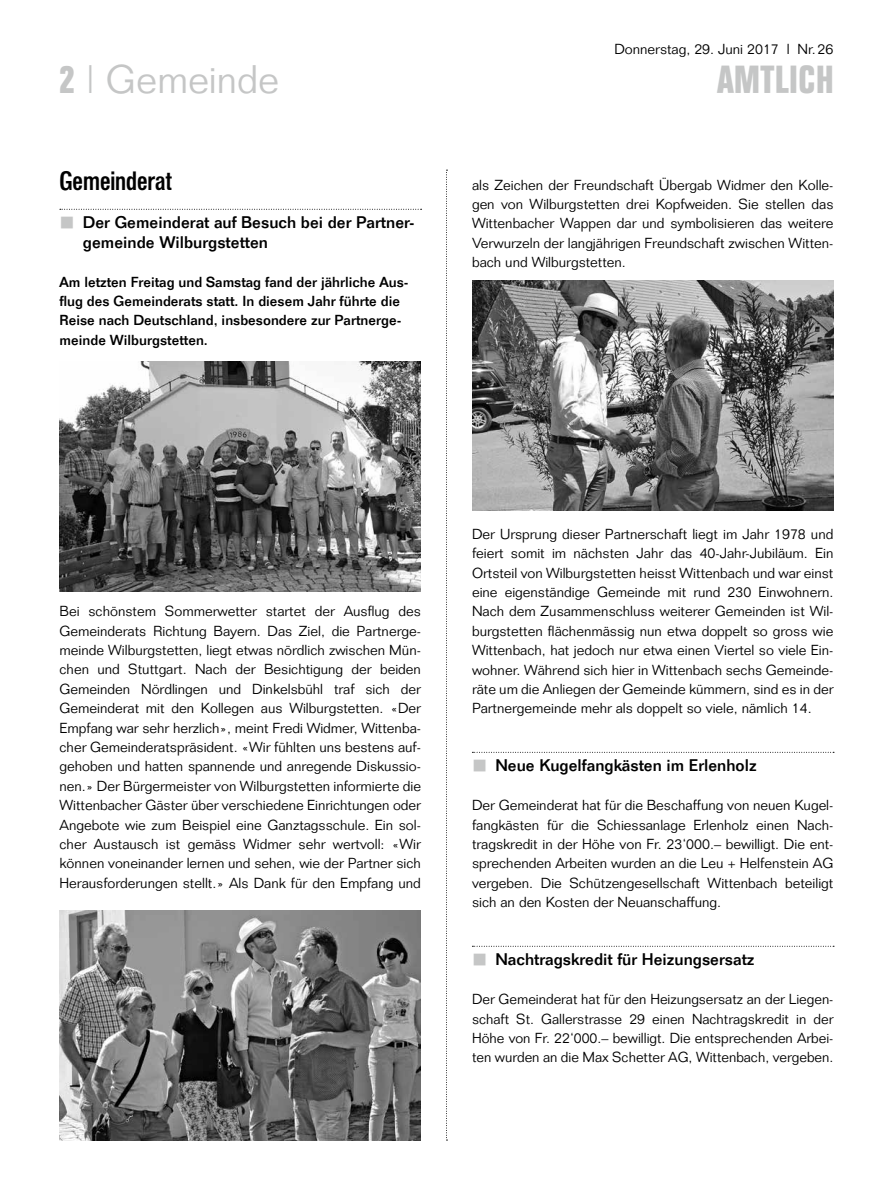
<style>
.page{position:relative;width:893px;height:1191px;background:#fff}
.page>*{position:absolute;margin:0;border:0;box-sizing:border-box;transform-origin:0 0}
.t1{font:300 39px "Folio";color:#c5c6c6}
.t2{font:700 39px "Folio Condensed BQ";letter-spacing:.025em;color:#c5c6c6}
.t3{font:500 26.25px "Folio Condensed BQ";color:#000}
.t4{font:500 16.5px/19.4px "Folio";color:#000}
.t5{font:300 14.25px/19.4px "Folio";color:#000;text-align:justify}
.t6{font:500 14.25px/19.4px "Folio";color:#000}
.s1{font-family:"Folio Condensed BQ";font-weight:700}
</style>
<div class="page">
<svg style="left:472px;top:752px;width:362px;height:1px"></svg>
<svg style="left:472px;top:946px;width:362px;height:1px"></svg>
<svg style="left:60px;top:209px;width:362px;height:1px"></svg>
<svg style="left:446px;top:170px;width:1px;height:970px"></svg>
<img style="left:60px;top:361px;width:361px;height:230px">
<img style="left:472px;top:281px;width:361px;height:229px">
<img style="left:60px;top:910px;width:361px;height:230px">
<h1 class="t1" style="left:60px;top:56px;width:221px"><span class="s1">2</span> | Gemeinde</h1>
<h2 class="t3" style="left:60px;top:166px;width:114px">Gemeinderat</h2>
<p class="t4" style="left:83px;top:213px;width:333px">Der Gemeinderat auf Besuch bei der Partner&shy;gemeinde Wilburgstetten</p>
<p class="t6" style="left:60px;top:272px;width:350px">Am letzten Freitag und Samstag fand der jährliche Aus&shy;flug des Gemeinderats statt. In diesem Jahr führte die Reise nach Deutschland, insbesondere zur Partnerge&shy;meinde Wilburgstetten.</p>
<p class="t5" style="left:614px;top:39px;width:221px">Donnerstag, 29. Juni 2017 l Nr.26</p>
<h1 class="t2" style="left:717px;top:58px;width:118px">AMTLICH</h1>
<p class="t5" style="left:472px;top:175px;width:363px">als Zeichen der Freundschaft Übergab Widmer den Kolle&shy;gen von Wilburgstetten drei Kopfweiden. Sie stellen das Wittenbacher Wappen dar und symbolisieren das weitere Verwurzeln der langjährigen Freundschaft zwischen Witten&shy;bach und Wilburgstetten.</p>
<p class="t5" style="left:60px;top:601px;width:363px">Bei schönstem Sommerwetter startet der Ausflug des Gemeinderats Richtung Bayern. Das Ziel, die Partnerge&shy;meinde Wilburgstetten, liegt etwas nördlich zwischen Mün&shy;chen und Stuttgart. Nach der Besichtigung der beiden Gemeinden Nördlingen und Dinkelsbühl traf sich der Gemeinderat mit den Kollegen aus Wilburgstetten. «Der Empfang war sehr herzlich», meint Fredi Widmer, Wittenba&shy;cher Gemeinderatspräsident. «Wir fühlten uns bestens auf&shy;gehoben und hatten spannende und anregende Diskussio&shy;nen.» Der Bürgermeister von Wilburgstetten informierte die Wittenbacher Gäster über verschiedene Einrichtungen oder Angebote wie zum Beispiel eine Ganztagsschule. Ein sol&shy;cher Austausch ist gemäss Widmer sehr wertvoll: «Wir können voneinander lernen und sehen, wie der Partner sich Herausforderungen stellt.» Als Dank für den Empfang und</p>
<p class="t5" style="left:472px;top:524px;width:363px">Der Ursprung dieser Partnerschaft liegt im Jahr 1978 und feiert somit im nächsten Jahr das 40-Jahr-Jubiläum. Ein Ortsteil von Wilburgstetten heisst Wittenbach und war einst eine eigenständige Gemeinde mit rund 230 Einwohnern.<br>Nach dem Zusammenschluss weiterer Gemeinden ist Wil&shy;burgstetten flächenmässig nun etwa doppelt so gross wie Wittenbach, hat jedoch nur etwa einen Viertel so viele Ein&shy;wohner. Während sich hier in Wittenbach sechs Gemeinde&shy;räte um die Anliegen der Gemeinde kümmern, sind es in der Partnergemeinde mehr als doppelt so viele, nämlich 14.</p>
<p class="t4" style="left:495px;top:755px;width:263px">Neue Kugelfangkästen im Erlenholz</p>
<p class="t5" style="left:472px;top:795px;width:363px">Der Gemeinderat hat für die Beschaffung von neuen Kugel&shy;fangkästen für die Schiessanlage Erlenholz einen Nach&shy;tragskredit in der Höhe von Fr. 23‘000.– bewilligt. Die ent&shy;sprechenden Arbeiten wurden an die Leu + Helfenstein AG vergeben. Die Schützengesellschaft Wittenbach beteiligt sich an den Kosten der Neuanschaffung.</p>
<p class="t4" style="left:495px;top:949px;width:261px">Nachtragskredit für Heizungsersatz</p>
<p class="t5" style="left:472px;top:989px;width:363px">Der Gemeinderat hat für den Heizungsersatz an der Liegen&shy;schaft St. Gallerstrasse 29 einen Nachtragskredit in der Höhe von Fr. 22‘000.– bewilligt. Die entsprechenden Arbei&shy;ten wurden an die Max Schetter AG, Wittenbach, vergeben.</p>
</div>
